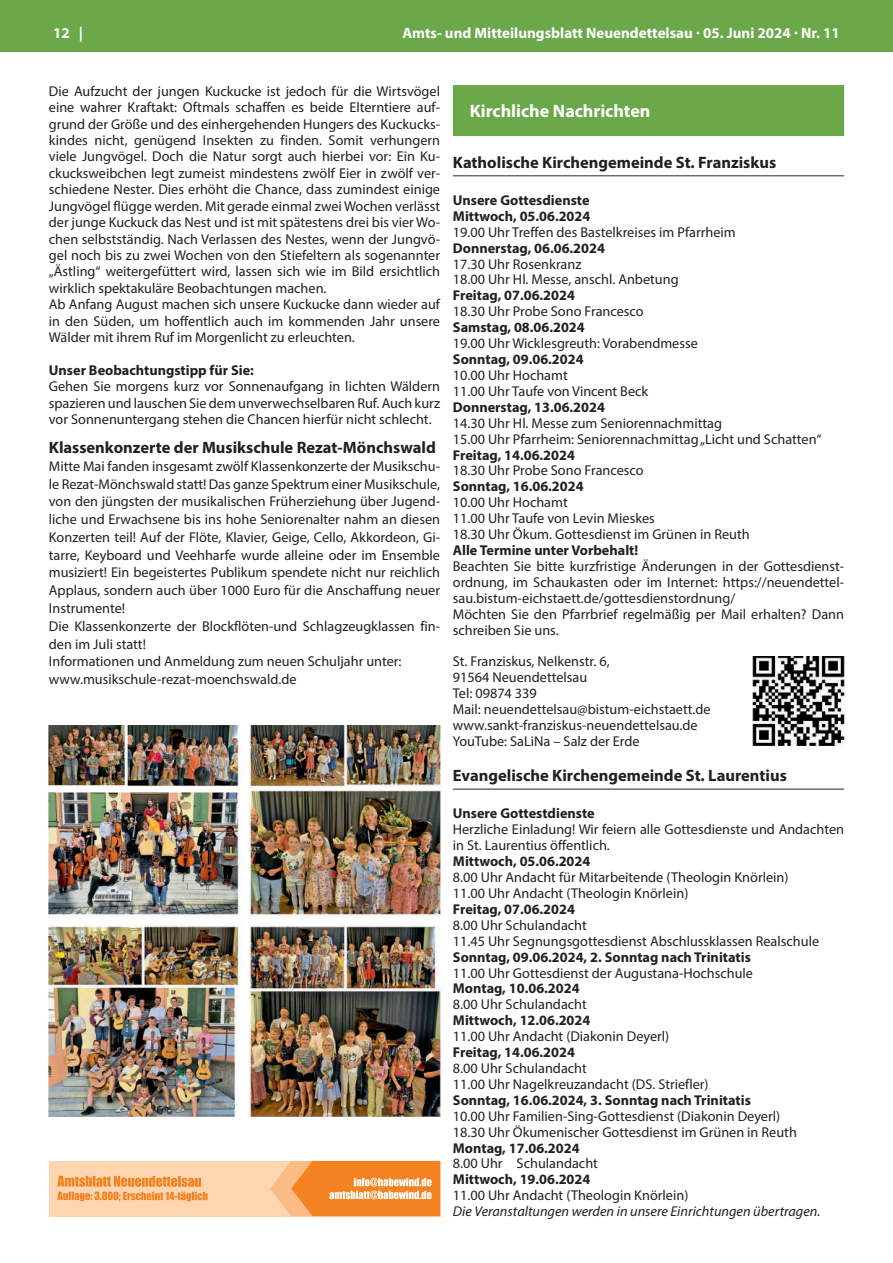
<style>
.page{position:relative;width:893px;height:1263px;background:#fff}
.page>*{position:absolute;margin:0;border:0;box-sizing:border-box;transform-origin:0 0}
.t1{font:700 18px "Myriad Pro";color:#fff}
.t2{font:700 16.5px "Myriad Pro";color:#231f20}
.t3{font:700 15px "Myriad Pro";color:#fff}
.t4{font:14.25px/15.9px "Myriad Pro";color:#231f20}
.t5{font:700 14.25px/15.9px "Myriad Pro";color:#231f20}
.t6{font:italic 14.25px "Myriad Pro";color:#231f20}
</style>
<div class="page">
<div style="left:0;top:0;width:893px;height:51px;background:#6aa84a"></div>
<div style="left:453px;top:85px;width:391px;height:51px;background:#6aa84a"></div>
<hr style="left:453px;top:175px;width:391px;height:1px;background:#6d6e71">
<hr style="left:453px;top:788px;width:391px;height:2px;background:#6d6e71">
<img style="left:49px;top:725px;width:391px;height:391px">
<img style="left:753px;top:656px;width:91px;height:90px">
<div style="left:49px;top:1161px;width:391px;height:55px;background:#fdd5b0"></div>
<svg style="left:57px;top:1176px;width:151px;height:25px"></svg>
<svg style="left:270px;top:1161px;width:170px;height:55px;background:#f79b4c"></svg>
<p class="t3" style="left:53px;top:25px;width:31px">12 |</p>
<p class="t3" style="left:402px;top:25px;width:439px">Amts- und Mitteilungsblatt Neuendettelsau · 05. Juni 2024 · Nr. 11</p>
<p class="t4" style="left:49px;top:83px;width:393px;line-height:16.4px">Die Aufzucht der jungen Kuckucke ist jedoch für die Wirtsvögel eine wahrer Kraftakt: Oftmals schaffen es beide Elterntiere auf&shy;grund der Größe und des einhergehenden Hungers des Kuckucks&shy;kindes nicht, genügend Insekten zu finden. Somit verhungern viele Jungvögel. Doch die Natur sorgt auch hierbei vor: Ein Ku&shy;ckucksweibchen legt zumeist mindestens zwölf Eier in zwölf ver&shy;schiedene Nester. Dies erhöht die Chance, dass zumindest einige Jungvögel flügge werden. Mit gerade einmal zwei Wochen verlässt der junge Kuckuck das Nest und ist mit spätestens drei bis vier Wo&shy;chen selbstständig. Nach Verlassen des Nestes, wenn der Jungvö&shy;gel noch bis zu zwei Wochen von den Stiefeltern als sogenannter „Ästling“ weitergefüttert wird, lassen sich wie im Bild ersichtlich wirklich spektakuläre Beobachtungen machen.<br>Ab Anfang August machen sich unsere Kuckucke dann wieder auf in den Süden, um hoffentlich auch im kommenden Jahr unsere Wälder mit ihrem Ruf im Morgenlicht zu erleuchten.</p>
<p class="t5" style="left:49px;top:363px;width:206px">Unser Beobachtungstipp für Sie:</p>
<p class="t4" style="left:49px;top:378px;width:393px;line-height:16.4px;text-align:justify">Gehen Sie morgens kurz vor Sonnenaufgang in lichten Wäldern spazieren und lauschen Sie dem unverwechselbaren Ruf. Auch kurz vor Sonnenuntergang stehen die Chancen hierfür nicht schlecht.</p>
<p class="t2" style="left:49px;top:439px;width:388px">Klassenkonzerte der Musikschule Rezat-Mönchswald</p>
<p class="t4" style="left:49px;top:457px;width:393px;line-height:17.7px">Mitte Mai fanden insgesamt zwölf Klassenkonzerte der Musikschu&shy;le Rezat-Mönchswald statt! Das ganze Spektrum einer Musikschule, von den jüngsten der musikalischen Früherziehung über Jugend&shy;liche und Erwachsene bis ins hohe Seniorenalter nahm an diesen Konzerten teil! Auf der Flöte, Klavier, Geige, Cello, Akkordeon, Gi&shy;tarre, Keyboard und Veehharfe wurde alleine oder im Ensemble musiziert! Ein begeistertes Publikum spendete nicht nur reichlich Applaus, sondern auch über 1000 Euro für die Anschaffung neuer Instrumente!<br>Die Klassenkonzerte der Blockflöten-und Schlagzeugklassen fin&shy;den im Juli statt!<br>Informationen und Anmeldung zum neuen Schuljahr unter: www.musikschule-rezat-moenchswald.de</p>
<p class="t1" style="left:470px;top:101px;width:182px">Kirchliche Nachrichten</p>
<p class="t2" style="left:453px;top:154px;width:325px">Katholische Kirchengemeinde St. Franziskus</p>
<p class="t5" style="left:453px;top:193px;width:139px">Unsere Gottesdienste<br>Mittwoch, 05.06.2024</p>
<p class="t4" style="left:453px;top:224px;width:284px">19.00 Uhr Treffen des Bastelkreises im Pfarrheim</p>
<p class="t5" style="left:453px;top:240px;width:154px">Donnerstag, 06.06.2024</p>
<p class="t4" style="left:453px;top:256px;width:227px">17.30 Uhr Rosenkranz<br>18.00 Uhr Hl. Messe, anschl. Anbetung</p>
<p class="t5" style="left:453px;top:288px;width:124px">Freitag, 07.06.2024</p>
<p class="t4" style="left:453px;top:303px;width:192px">18.30 Uhr Probe Sono Francesco</p>
<p class="t5" style="left:453px;top:320px;width:133px">Samstag, 08.06.2024</p>
<p class="t4" style="left:453px;top:335px;width:246px">19.00 Uhr Wicklesgreuth: Vorabendmesse</p>
<p class="t5" style="left:453px;top:352px;width:132px">Sonntag, 09.06.2024</p>
<p class="t4" style="left:453px;top:367px;width:197px">10.00 Uhr Hochamt<br>11.00 Uhr Taufe von Vincent Beck</p>
<p class="t5" style="left:453px;top:400px;width:154px">Donnerstag, 13.06.2024</p>
<p class="t4" style="left:453px;top:415px;width:370px">14.30 Uhr Hl. Messe zum Seniorennachmittag<br>15.00 Uhr Pfarrheim: Seniorennachmittag „Licht und Schatten“</p>
<p class="t5" style="left:453px;top:447px;width:124px">Freitag, 14.06.2024</p>
<p class="t4" style="left:453px;top:462px;width:192px">18.30 Uhr Probe Sono Francesco</p>
<p class="t5" style="left:453px;top:479px;width:132px">Sonntag, 16.06.2024</p>
<p class="t4" style="left:453px;top:494px;width:298px">10.00 Uhr Hochamt<br>11.00 Uhr Taufe von Levin Mieskes<br>18.30 Uhr Ökum. Gottesdienst im Grünen in Reuth</p>
<p class="t5" style="left:453px;top:543px;width:187px">Alle Termine unter Vorbehalt!</p>
<p class="t4" style="left:453px;top:558px;width:393px">Beachten Sie bitte kurzfristige Änderungen in der Gottesdienst&shy;ordnung, im Schaukasten oder im Internet: https://neuendettel&shy;sau.bistum-eichstaett.de/gottesdienstordnung/<br>Möchten Sie den Pfarrbrief regelmäßig per Mail erhalten? Dann schreiben Sie uns.</p>
<p class="t4" style="left:453px;top:653px;width:259px">St. Franziskus, Nelkenstr. 6,<br>91564 Neuendettelsau<br>Tel: 09874 339<br>Mail: neuendettelsau@bistum-eichstaett.de www.sankt-franziskus-neuendettelsau.de<br>YouTube: SaLiNa – Salz der Erde</p>
<p class="t2" style="left:453px;top:767px;width:335px">Evangelische Kirchengemeinde St. Laurentius</p>
<p class="t5" style="left:453px;top:806px;width:143px">Unsere Gottestdienste</p>
<p class="t4" style="left:453px;top:821px;width:393px">Herzliche Einladung! Wir feiern alle Gottesdienste und Andachten in St. Laurentius öffentlich.</p>
<p class="t5" style="left:453px;top:854px;width:139px">Mittwoch, 05.06.2024</p>
<p class="t4" style="left:453px;top:869px;width:337px">8.00 Uhr Andacht für Mitarbeitende (Theologin Knörlein)<br>11.00 Uhr Andacht (Theologin Knörlein)</p>
<p class="t5" style="left:453px;top:902px;width:124px">Freitag, 07.06.2024</p>
<p class="t4" style="left:453px;top:917px;width:368px">8.00 Uhr Schulandacht<br>11.45 Uhr Segnungsgottesdienst Abschlussklassen Realschule</p>
<p class="t5" style="left:453px;top:949px;width:299px">Sonntag, 09.06.2024, 2. Sonntag nach Trinitatis</p>
<p class="t4" style="left:453px;top:964px;width:302px">11.00 Uhr Gottesdienst der Augustana-Hochschule</p>
<p class="t5" style="left:453px;top:981px;width:128px">Montag, 10.06.2024</p>
<p class="t4" style="left:453px;top:996px;width:135px">8.00 Uhr Schulandacht</p>
<p class="t5" style="left:453px;top:1013px;width:139px">Mittwoch, 12.06.2024</p>
<p class="t4" style="left:453px;top:1028px;width:218px">11.00 Uhr Andacht (Diakonin Deyerl)</p>
<p class="t5" style="left:453px;top:1045px;width:124px">Freitag, 14.06.2024</p>
<p class="t4" style="left:453px;top:1060px;width:257px">8.00 Uhr Schulandacht<br>11.00 Uhr Nagelkreuzandacht (DS. Striefler)</p>
<p class="t5" style="left:453px;top:1092px;width:299px">Sonntag, 16.06.2024, 3. Sonntag nach Trinitatis</p>
<p class="t4" style="left:453px;top:1108px;width:346px">10.00 Uhr Familien-Sing-Gottesdienst (Diakonin Deyerl)<br>18.30 Uhr Ökumenischer Gottesdienst im Grünen in Reuth</p>
<p class="t5" style="left:453px;top:1140px;width:128px">Montag, 17.06.2024</p>
<p class="t4" style="left:453px;top:1155px;width:147px">8.00 Uhr Schulandacht</p>
<p class="t5" style="left:453px;top:1172px;width:139px">Mittwoch, 19.06.2024</p>
<p class="t4" style="left:453px;top:1187px;width:237px">11.00 Uhr Andacht (Theologin Knörlein)</p>
<p class="t6" style="left:453px;top:1206px;width:369px">Die Veranstaltungen werden in unsere Einrichtungen übertragen.</p>
</div>
